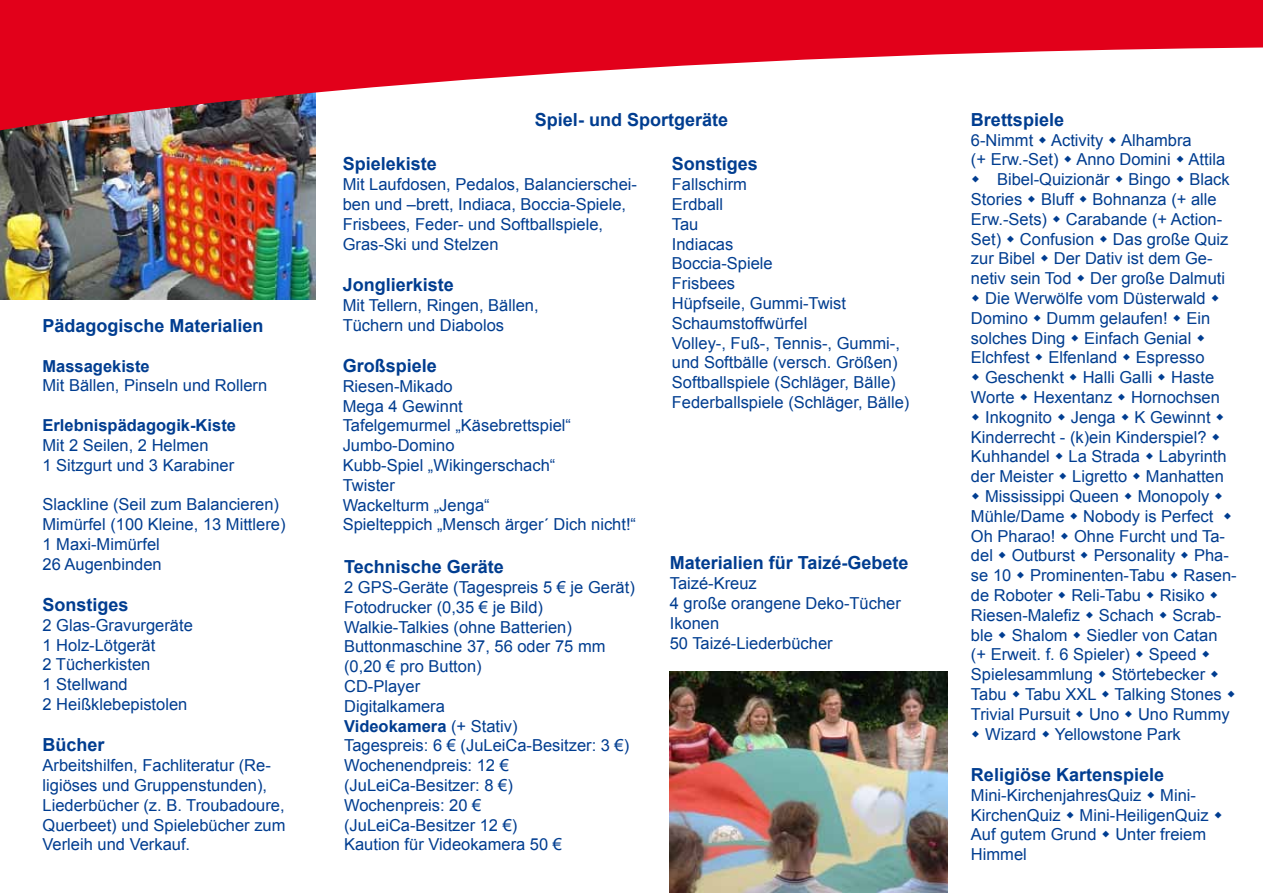
<style>
.page{position:relative;width:1263px;height:893px;background:#fff}
.page>*{position:absolute;margin:0;border:0;box-sizing:border-box;transform-origin:0 0}
.t1{font:700 18px "Arial";color:#003d90}
.t2{font:16.5px/19.8px "Arial";color:#003d90}
.t3{font:700 16.5px "Arial";color:#003d90}
.s1{font-weight:700}
</style>
<div class="page">
<img style="left:0;top:133px;width:316px;height:166px">
<svg style="left:0;top:0;width:1263px;height:133px;fill:#e2001a"></svg>
<img style="left:670px;top:672px;width:277px;height:221px">
<p class="t1" style="left:43px;top:314px;width:223px">Pädagogische Materialien</p>
<p class="t3" style="left:43px;top:355px;width:109px">Massagekiste</p>
<p class="t2" style="left:43px;top:376px;width:226px">Mit Bällen, Pinseln und Rollern</p>
<p class="t3" style="left:43px;top:414px;width:195px">Erlebnispädagogik-Kiste</p>
<p class="t2" style="left:43px;top:435px;width:193px">Mit 2 Seilen, 2 Helmen<br>1 Sitzgurt und 3 Karabiner</p>
<p class="t2" style="left:43px;top:495px;width:244px">Slackline (Seil zum Balancieren)<br>Mimürfel (100 Kleine, 13 Mittlere)<br>1 Maxi-Mimürfel<br>26 Augenbinden</p>
<p class="t1" style="left:43px;top:593px;width:88px">Sonstiges</p>
<p class="t2" style="left:43px;top:615px;width:152px">2 Glas-Gravurgeräte<br>1 Holz-Lötgerät<br>2 Tücherkisten<br>1 Stellwand<br>2 Heißklebepistolen</p>
<p class="t1" style="left:43px;top:733px;width:64px">Bücher</p>
<p class="t2" style="left:43px;top:756px;width:245px">Arbeitshilfen, Fachliteratur (Re&shy;ligiöses und Gruppenstunden),<br>Liederbücher (z. B. Troubadoure,<br>Querbeet) und Spielebücher zum<br>Verleih und Verkauf.</p>
<p class="t1" style="left:535px;top:108px;width:195px">Spiel- und Sportgeräte</p>
<p class="t1" style="left:343px;top:152px;width:96px">Spielekiste</p>
<p class="t2" style="left:343px;top:175px;width:296px">Mit Laufdosen, Pedalos, Balancierschei&shy;ben und –brett, Indiaca, Boccia-Spiele, Frisbees, Feder- und Softballspiele, Gras-Ski und Stelzen</p>
<p class="t1" style="left:343px;top:273px;width:113px">Jonglierkiste</p>
<p class="t2" style="left:343px;top:295px;width:197px">Mit Tellern, Ringen, Bällen,<br>Tüchern und Diabolos</p>
<p class="t1" style="left:343px;top:354px;width:96px">Großspiele</p>
<p class="t2" style="left:343px;top:376px;width:295px">Riesen-Mikado<br>Mega 4 Gewinnt<br>Tafelgemurmel „Käsebrettspiel“<br>Jumbo-Domino<br>Kubb-Spiel „Wikingerschach“<br>Twister<br>Wackelturm „Jenga“<br>Spielteppich „Mensch ärger´ Dich nicht!“</p>
<p class="t1" style="left:344px;top:555px;width:161px">Technische Geräte</p>
<p class="t2" style="left:344px;top:577px;width:292px">2 GPS-Geräte (Tagespreis 5 € je Gerät)<br>Fotodrucker (0,35 € je Bild)<br>Walkie-Talkies (ohne Batterien)<br>Buttonmaschine 37, 56 oder 75 mm (0,20 € pro Button)<br>CD-Player<br>Digitalkamera<br><span class="s1">Videokamera</span> (+ Stativ)<br>Tagespreis: 6 € (JuLeiCa-Besitzer: 3 €)<br>Wochenendpreis: 12 € (JuLeiCa-Besitzer: 8 €)<br>Wochenpreis: 20 €<br>(JuLeiCa-Besitzer 12 €)<br>Kaution für Videokamera 50 €</p>
<p class="t1" style="left:672px;top:152px;width:88px">Sonstiges</p>
<p class="t2" style="left:672px;top:175px;width:239px">Fallschirm<br>Erdball<br>Tau<br>Indiacas<br>Boccia-Spiele<br>Frisbees<br>Hüpfseile, Gummi-Twist<br>Schaumstoffwürfel<br>Volley-, Fuß-, Tennis-, Gummi-, und Softbälle (versch. Größen)<br>Softballspiele (Schläger, Bälle)<br>Federballspiele (Schläger, Bälle)</p>
<p class="t1" style="left:670px;top:551px;width:240px">Materialien für Taizé-Gebete</p>
<p class="t2" style="left:670px;top:574px;width:233px">Taizé-Kreuz<br>4 große orangene Deko-Tücher<br>Ikonen<br>50 Taizé-Liederbücher</p>
<p class="t1" style="left:971px;top:108px;width:95px">Brettspiele</p>
<p class="t2" style="left:971px;top:130px;width:222px">6-Nimmt Activity Alhambra</p>
<p class="t2" style="left:971px;top:150px;width:256px">(+ Erw.-Set) Anno Domini Attila</p>
<p class="t2" style="left:997px;top:170px;width:234px">Bibel-Quizionär Bingo Black</p>
<p class="t2" style="left:971px;top:189px;width:247px">Stories Bluff Bohnanza (+ alle</p>
<p class="t2" style="left:971px;top:209px;width:253px">Erw.-Sets) Carabande (+ Action-</p>
<p class="t2" style="left:971px;top:229px;width:259px">Set) Confusion Das große Quiz</p>
<p class="t2" style="left:971px;top:249px;width:243px">zur Bibel Der Dativ ist dem Ge-</p>
<p class="t2" style="left:971px;top:269px;width:256px">netiv sein Tod Der große Dalmuti</p>
<p class="t2" style="left:985px;top:288px;width:222px">Die Werwölfe vom Düsterwald</p>
<p class="t2" style="left:971px;top:308px;width:241px">Domino Dumm gelaufen! Ein</p>
<p class="t2" style="left:971px;top:328px;width:222px">solches Ding Einfach Genial</p>
<p class="t2" style="left:971px;top:348px;width:235px">Elchfest Elfenland Espresso</p>
<p class="t2" style="left:985px;top:368px;width:231px">Geschenkt Halli Galli Haste</p>
<p class="t2" style="left:971px;top:387px;width:250px">Worte Hexentanz Hornochsen</p>
<p class="t2" style="left:985px;top:407px;width:227px">Inkognito Jenga K Gewinnt</p>
<p class="t2" style="left:971px;top:427px;width:237px">Kinderrecht - (k)ein Kinderspiel?</p>
<p class="t2" style="left:971px;top:447px;width:257px">Kuhhandel La Strada Labyrinth</p>
<p class="t2" style="left:971px;top:467px;width:254px">der Meister Ligretto Manhatten</p>
<p class="t2" style="left:985px;top:486px;width:226px">Mississippi Queen Monopoly</p>
<p class="t2" style="left:971px;top:506px;width:244px">Mühle/Dame Nobody is Perfect</p>
<p class="t2" style="left:971px;top:526px;width:256px">Oh Pharao! Ohne Furcht und Ta-</p>
<p class="t2" style="left:971px;top:546px;width:259px">del Outburst Personality Pha-</p>
<p class="t2" style="left:971px;top:566px;width:267px">se 10 Prominenten-Tabu Rasen-</p>
<p class="t2" style="left:971px;top:585px;width:235px">de Roboter Reli-Tabu Risiko</p>
<p class="t2" style="left:971px;top:605px;width:252px">Riesen-Malefiz Schach Scrab-</p>
<p class="t2" style="left:971px;top:625px;width:248px">ble Shalom Siedler von Catan</p>
<p class="t2" style="left:971px;top:645px;width:227px">(+ Erweit. f. 6 Spieler) Speed</p>
<p class="t2" style="left:971px;top:665px;width:236px">Spielesammlung Störtebecker</p>
<p class="t2" style="left:971px;top:684px;width:252px">Tabu Tabu XXL Talking Stones</p>
<p class="t2" style="left:971px;top:704px;width:260px">Trivial Pursuit Uno Uno Rummy</p>
<p class="t2" style="left:985px;top:724px;width:197px">Wizard Yellowstone Park</p>
<p class="t1" style="left:971px;top:763px;width:195px">Religiöse Kartenspiele</p>
<p class="t2" style="left:971px;top:785px;width:239px">Mini-KirchenjahresQuiz Mini-<br>KirchenQuiz Mini-HeiligenQuiz<br>Auf gutem Grund Unter freiem<br>Himmel</p>
</div>
